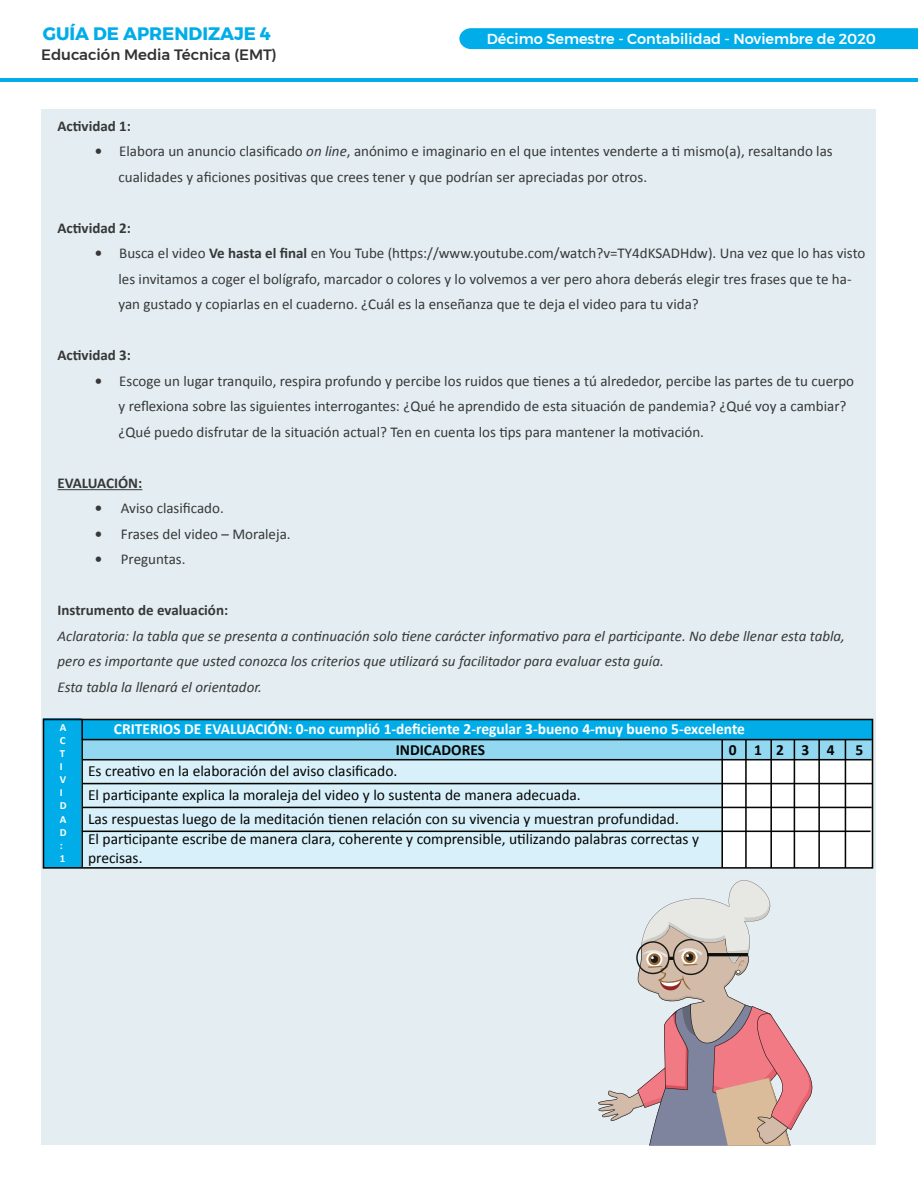
<style>
.page{position:relative;width:918px;height:1188px;background:#fff}
.page>*{position:absolute;margin:0;border:0;box-sizing:border-box;transform-origin:0 0}
.t1{font:700 18px "Montserrat";color:#00ade8}
.t2{font:15.45px/24.2px "Calibri";color:#050504}
.t3{font:700 15.45px "Calibri";color:#fff}
.t4{font:700 15.45px "Calibri";color:#050504}
.t5{font:15px/25.5px "Calibri";color:#373838}
.t6{font:italic 15px/25.5px "Calibri";color:#373838}
.t7{font:700 15px "Calibri";color:#373838}
.t8{font:500 15px "Montserrat";color:#313232}
.t9{font:500 14.4px "Montserrat";color:#fff}
.t10{font:700 10.8px/13px "Calibri";color:#fff}
.s1{font-weight:700}
.s2{font-style:italic}
</style>
<div class="page">
<div style="left:41px;top:109px;width:834px;height:1036px;background:#e4eef2"></div>
<hr style="left:0;top:78px;width:918px;height:3px;background:#00ade8">
<div style="left:459px;top:28px;width:459px;height:21px;background:#00ade8"></div>
<hr style="left:57px;top:489px;width:85px;height:1px;background:#373838">
<div style="left:43px;top:719px;width:38px;height:149px;background:#00ade8"></div>
<div style="left:81px;top:734px;width:791px;height:134px;background:#d7f0f9"></div>
<div style="left:81px;top:740px;width:792px;height:20px;background:#93d8f1"></div>
<div style="left:81px;top:719px;width:791px;height:21px;background:#00ade8"></div>
<hr style="left:81px;top:719px;width:2px;height:148px;background:#050504">
<div style="left:722px;top:760px;width:150px;height:108px;background:#fff"></div>
<hr style="left:83px;top:739px;width:789px;height:1px;background:#050504">
<hr style="left:83px;top:759px;width:789px;height:1px;background:#050504">
<hr style="left:82px;top:783px;width:791px;height:1px;background:#050504">
<hr style="left:83px;top:807px;width:789px;height:1px;background:#050504">
<hr style="left:82px;top:831px;width:789px;height:1px;background:#050504">
<div style="left:43px;top:719px;width:830px;height:150px;border:2px solid #050504"></div>
<hr style="left:721px;top:740px;width:2px;height:128px;background:#050504">
<hr style="left:745px;top:740px;width:2px;height:128px;background:#050504">
<hr style="left:770px;top:740px;width:2px;height:128px;background:#050504">
<hr style="left:794px;top:740px;width:1px;height:128px;background:#050504">
<hr style="left:818px;top:740px;width:2px;height:128px;background:#050504">
<hr style="left:845px;top:740px;width:1px;height:128px;background:#050504">
<svg style="left:598px;top:880px;width:215px;height:266px"></svg>
<p class="t1" style="left:43px;top:23px;width:230px">GUÍA DE APRENDIZAJE 4</p>
<p class="t9" style="left:487px;top:31px;width:391px">Décimo Semestre - Contabilidad - Noviembre de 2020</p>
<p class="t8" style="left:41px;top:47px;width:237px">Educación Media Técnica (EMT)</p>
<p class="t7" style="left:57px;top:116px;width:75px">Actividad 1:</p>
<p class="t5" style="left:95px;top:139px;width:740px"><span class="s1">ï</span> Elabora un anuncio clasificado <span class="s2">on line</span>, anónimo e imaginario en el que intentes venderte a ti mismo(a), resaltando las</p>
<p class="t5" style="left:118px;top:164px;width:530px">cualidades y aficiones positivas que crees tener y que podrían ser apreciadas por otros.</p>
<p class="t7" style="left:57px;top:218px;width:75px">Actividad 2:</p>
<p class="t5" style="left:95px;top:241px;width:772px"><span class="s1">ï</span> Busca el video <span class="s1">Ve hasta el final</span> en You Tube (https://www.youtube.com/watch?v=TY4dKSADHdw). Una vez que lo has visto</p>
<p class="t5" style="left:118px;top:266px;width:735px">les invitamos a coger el bolígrafo, marcador o colores y lo volvemos a ver pero ahora deberás elegir tres frases que te ha-</p>
<p class="t5" style="left:118px;top:292px;width:582px">yan gustado y copiarlas en el cuaderno. ¿Cuál es la enseñanza que te deja el video para tu vida?</p>
<p class="t7" style="left:57px;top:346px;width:75px">Actividad 3:</p>
<p class="t5" style="left:95px;top:368px;width:761px"><span class="s1">ï</span> Escoge un lugar tranquilo, respira profundo y percibe los ruidos que tienes a tú alrededor, percibe las partes de tu cuerpo</p>
<p class="t5" style="left:118px;top:394px;width:730px">y reflexiona sobre las siguientes interrogantes: ¿Qué he aprendido de esta situación de pandemia? ¿Qué voy a cambiar?</p>
<p class="t5" style="left:118px;top:419px;width:587px">¿Qué puedo disfrutar de la situación actual? Ten en cuenta los tips para mantener la motivación.</p>
<p class="t5" style="left:95px;top:470px;width:197px;text-indent:-37px"><span class="s1">EVALUACIÓN:<br>ï</span> Aviso clasificado.<br><span class="s1">ï</span> Frases del video – Moraleja. <span class="s1">ï</span> Preguntas.</p>
<p class="t7" style="left:57px;top:601px;width:172px">Instrumento de evaluación:</p>
<p class="t6" style="left:57px;top:623px;width:789px">Aclaratoria: la tabla que se presenta a continuación solo tiene carácter informativo para el participante. No debe llenar esta tabla, pero es importante que usted conozca los criterios que utilizará su facilitador para evaluar esta guía.<br>Esta tabla la llenará el orientador.</p>
<p class="t10" style="left:60px;top:721px;width:8px">A<br>C<br>T<br>I<br>V<br>I<br>D<br>A<br>D :<br>1</p>
<p class="t3" style="left:114px;top:719px;width:633px">CRITERIOS DE EVALUACIÓN: 0-no cumplió 1-deficiente 2-regular 3-bueno 4-muy bueno 5-excelente</p>
<p class="t4" style="left:396px;top:743px;width:91px">INDICADORES</p>
<p class="t4" style="left:729px;top:742px;width:107px">0 1 2 3 4</p>
<p class="t4" style="left:856px;top:742px;width:9px">5</p>
<p class="t2" style="left:88px;top:759px;width:592px">Es creativo en la elaboración del aviso clasificado.<br>El participante explica la moraleja del video y lo sustenta de manera adecuada.<br>Las respuestas luego de la meditación tienen relación con su vivencia y muestran profundidad.</p>
<p class="t2" style="left:88px;top:830px;width:612px;line-height:18.6px">El participante escribe de manera clara, coherente y comprensible, utilizando palabras correctas y precisas.</p>
</div>
